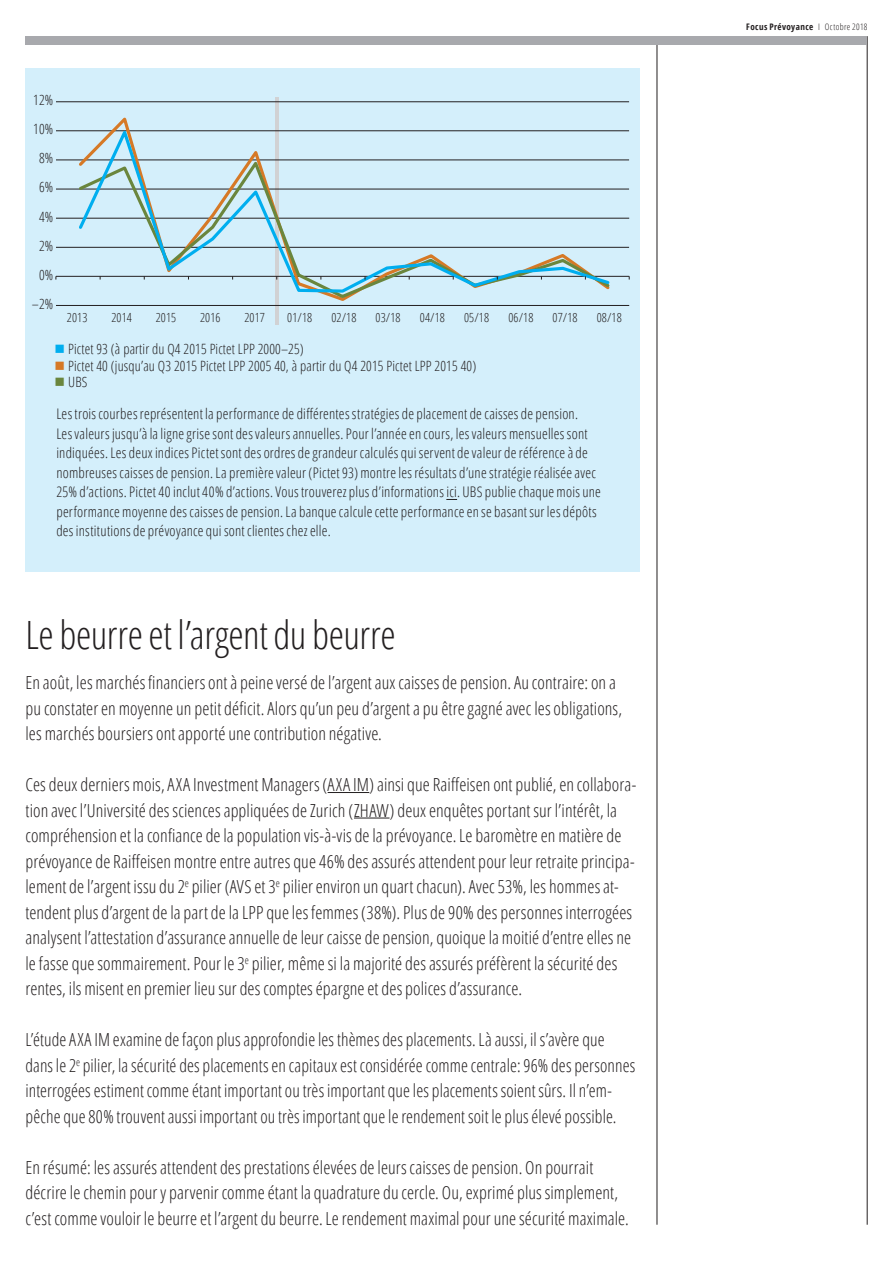
<style>
.page{position:relative;width:893px;height:1263px;background:#fff}
.page>*{position:absolute;margin:0;border:0;box-sizing:border-box;transform-origin:0 0}
.News_Titel_mittel{font:300 39px "Open Sans Condensed";letter-spacing:-.015em;color:#231f20}
.News_GT_mittel{font:300 18px/25.5px "Open Sans Condensed";letter-spacing:.005em;color:#231f20}
.News_GT_klein{font:300 14.7px/19.5px "Open Sans Condensed";letter-spacing:.015em;color:#231f20}
.t1{font:300 14.25px/29.1px "Open Sans Condensed";letter-spacing:.01em;color:#231f20;text-align:center}
.t2{font:300 12.6px "Open Sans Condensed";letter-spacing:.01em;color:#231f20}
.t3{font:700 9px "Open Sans Condensed";letter-spacing:.045em;color:#231f20}
.s1{color:#d67926}
.s2{color:#00aeef}
.s3{color:#6a863d}
.s4{font-weight:300}
</style>
<div class="page">
<hr style="left:657px;top:36px;width:1px;height:1189px;background:#231f20">
<hr style="left:867px;top:36px;width:1px;height:1189px;background:#231f20">
<div style="left:26px;top:36px;width:841px;height:9px;background:#a8a9ad"></div>
<div style="left:26px;top:68px;width:613px;height:504px;background:#d4effb"></div>
<hr style="left:328px;top:792px;width:41px;height:1px;background:#231f20">
<hr style="left:354px;top:817px;width:36px;height:1px;background:#231f20">
<hr style="left:275px;top:97px;width:3px;height:228px;background:#d1d2d4">
<hr style="left:56px;top:305px;width:573px;height:1px;background:#231f20">
<hr style="left:56px;top:247px;width:573px;height:1px;background:#231f20">
<hr style="left:56px;top:218px;width:573px;height:1px;background:#231f20">
<hr style="left:56px;top:189px;width:573px;height:1px;background:#231f20">
<hr style="left:56px;top:160px;width:573px;height:1px;background:#231f20">
<hr style="left:56px;top:130px;width:573px;height:1px;background:#231f20">
<hr style="left:56px;top:101px;width:573px;height:1px;background:#231f20">
<hr style="left:56px;top:276px;width:573px;height:1px;background:#231f20">
<svg style="left:76px;top:124px;width:536px;height:170px"></svg>
<p class="t1" style="left:32px;top:85px;width:23px">12%<br>10%<br>8%<br>6%<br>4%<br>2%<br>0% –2%</p>
<p class="t1" style="left:32px;top:91px;width:23px">8%<br>6%<br>4%<br>2%<br>0% –2%</p>
<p class="t1" style="left:55px;top:296px;width:364px"><span class="s1">■</span> Pictet 40 (bis Q3 2015 Pictet BVG 2005 40, ab Q4 2015 Pictet BVG 2015 40)</p>
<p class="t1" style="left:55px;top:334px;width:251px"><span class="s2">■</span> Pictet 93 (à partir du Q4 2015 Pictet LPP 2000–25)</p>
<p class="t1" style="left:55px;top:351px;width:423px"><span class="s1">■</span> Pictet 40 (jusqu’au Q3 2015 Pictet LPP 2005 40, à partir du Q4 2015 Pictet LPP 2015 40)</p>
<p class="t1" style="left:55px;top:367px;width:34px"><span class="s3">■</span> UBS</p>
<p class="t2" style="left:67px;top:309px;width:22px">2013</p>
<p class="t2" style="left:111px;top:309px;width:22px">2014</p>
<p class="t2" style="left:156px;top:309px;width:22px">2015</p>
<p class="t2" style="left:200px;top:309px;width:22px">2016</p>
<p class="t2" style="left:244px;top:309px;width:22px">2017</p>
<p class="t2" style="left:287px;top:309px;width:27px">01/18</p>
<p class="t2" style="left:331px;top:309px;width:27px">02/18</p>
<p class="t2" style="left:376px;top:309px;width:27px">03/18</p>
<p class="t2" style="left:420px;top:309px;width:27px">04/18</p>
<p class="t2" style="left:464px;top:309px;width:27px">05/18</p>
<p class="t2" style="left:508px;top:309px;width:27px">06/18</p>
<p class="t2" style="left:553px;top:309px;width:27px">07/18</p>
<p class="t2" style="left:597px;top:309px;width:27px">08/18</p>
<p class="t1" style="left:55px;top:331px;width:216px"><span class="s2">■</span> Pictet 93 (ab Q4 2015 Pictet BVG 2000–25)</p>
<p class="t1" style="left:55px;top:347px;width:364px"><span class="s1">■</span> Pictet 40 (bis Q3 2015 Pictet BVG 2005 40, ab Q4 2015 Pictet BVG 2015 40)</p>
<p class="t1" style="left:55px;top:364px;width:34px"><span class="s3">■</span> UBS</p>
<p class="News_GT_klein" style="left:56px;top:404px;width:546px">Les trois courbes représentent la performance de différentes stratégies de placement de caisses de pension.<br>Les valeurs jusqu’à la ligne grise sont des valeurs annuelles. Pour l’année en cours, les valeurs mensuelles sont indiquées. Les deux indices Pictet sont des ordres de grandeur calculés qui servent de valeur de référence à de nombreuses caisses de pension. La première valeur (Pictet 93) montre les résultats d’une stratégie réalisée avec 25% d’actions. Pictet 40 inclut 40% d’actions. Vous trouverez plus d’informations ici. UBS publie chaque mois une performance moyenne des caisses de pension. La banque calcule cette performance en se basant sur les dépôts des institutions de prévoyance qui sont clientes chez elle.</p>
<p class="t1" style="left:55px;top:402px;width:423px"><span class="s1">■</span> Pictet 40 (jusqu’au Q3 2015 Pictet LPP 2005 40, à partir du Q4 2015 Pictet LPP 2015 40)</p>
<p class="t1" style="left:55px;top:419px;width:34px"><span class="s3">■</span> UBS</p>
<p class="News_Titel_mittel" style="left:26px;top:608px;width:372px">Le beurre et l’argent du beurre</p>
<p class="News_GT_mittel" style="left:26px;top:669px;width:598px">En août, les marchés financiers ont à peine versé de l’argent aux caisses de pension. Au contraire: on a pu constater en moyenne un petit déficit. Alors qu’un peu d’argent a pu être gagné avec les obligations, les marchés boursiers ont apporté une contribution négative.</p>
<p class="News_GT_mittel" style="left:26px;top:771px;width:612px">Ces deux derniers mois, AXA Investment Managers (AXA IM) ainsi que Raiffeisen ont publié, en collabora&shy;tion avec l’Université des sciences appliquées de Zurich (ZHAW) deux enquêtes portant sur l’intérêt, la compréhension et la confiance de la population vis-à-vis de la prévoyance. Le baromètre en matière de prévoyance de Raiffeisen montre entre autres que 46% des assurés attendent pour leur retraite principa&shy;lement de l’argent issu du 2<sup>e</sup> pilier (AVS et 3<sup>e</sup> pilier environ un quart chacun). Avec 53%, les hommes at&shy;tendent plus d’argent de la part de la LPP que les femmes (38%). Plus de 90% des personnes interrogées analysent l’attestation d’assurance annuelle de leur caisse de pension, quoique la moitié d’entre elles ne le fasse que sommairement. Pour le 3<sup>e</sup> pilier, même si la majorité des assurés préfèrent la sécurité des rentes, ils misent en premier lieu sur des comptes épargne et des polices d’assurance.</p>
<p class="News_GT_mittel" style="left:26px;top:1026px;width:611px">L’étude AXA IM examine de façon plus approfondie les thèmes des placements. Là aussi, il s’avère que dans le 2<sup>e</sup> pilier, la sécurité des placements en capitaux est considérée comme centrale: 96% des personnes interrogées estiment comme étant important ou très important que les placements soient sûrs. Il n’em&shy;pêche que 80% trouvent aussi important ou très important que le rendement soit le plus élevé possible.</p>
<p class="News_GT_mittel" style="left:26px;top:1154px;width:605px">En résumé: les assurés attendent des prestations élevées de leurs caisses de pension. On pourrait décrire le chemin pour y parvenir comme étant la quadrature du cercle. Ou, exprimé plus simplement, c’est comme vouloir le beurre et l’argent du beurre. Le rendement maximal pour une sécurité maximale.</p>
<p class="t3" style="left:746px;top:21px;width:123px">Focus Prévoyance <span class="s4">I Octobre 2018</span></p>
</div>
